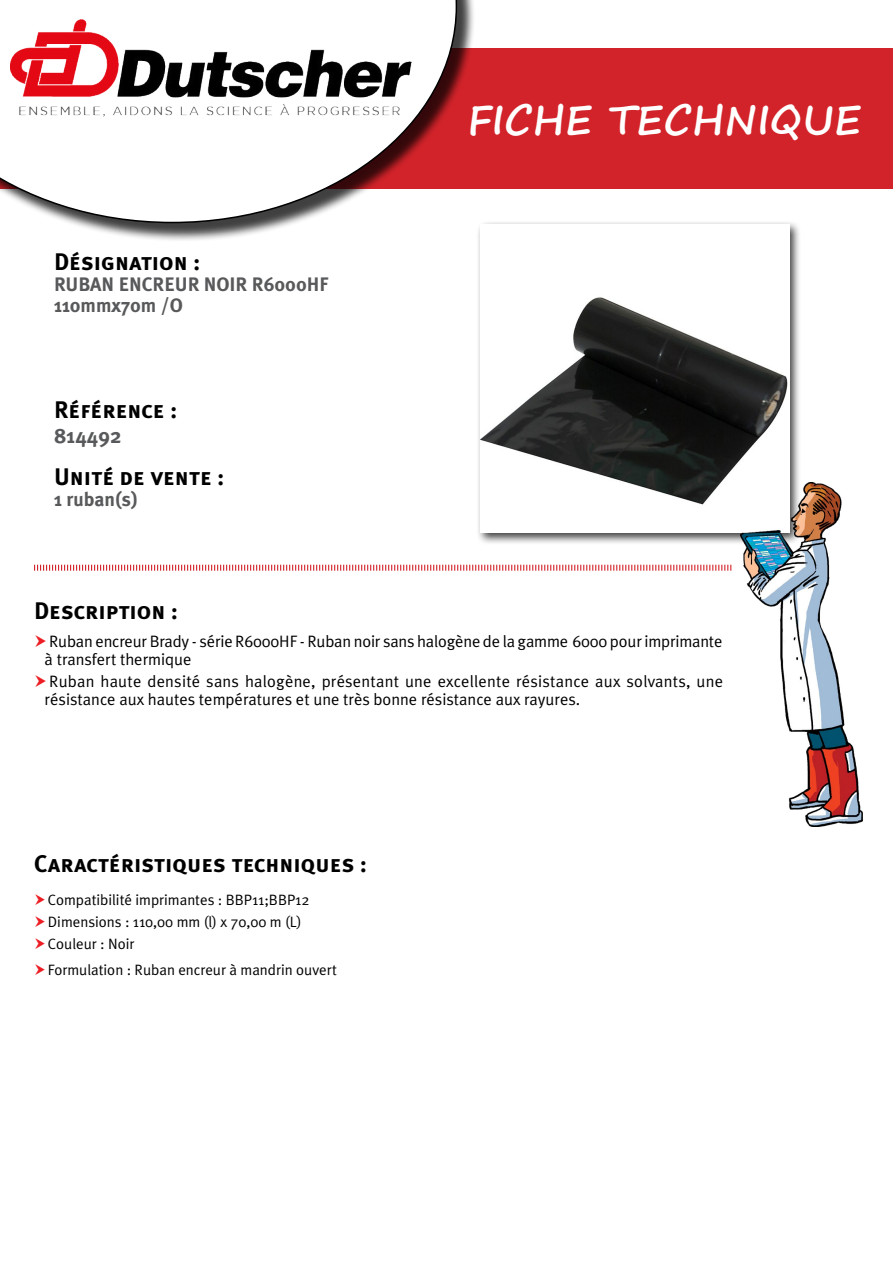
<style>
.page{position:relative;width:893px;height:1263px;background:#fff}
.page>*{position:absolute;margin:0;border:0;box-sizing:border-box;transform-origin:0 0}
.t1{font:700 40.5px "Segoe Print";color:#fff}
.t2{font:24px "Meta Plus Bold Caps";color:#000}
.t3{font:700 21px "Meta Plus";color:#58595b}
.t4{font:700 19.5px/21px "Meta Plus";color:#58595b}
.t5{font:16.5px/18px "Meta Plus Normal";color:#000}
.t6{font:15px/22.2px "Meta Plus Normal";color:#000}
</style>
<div class="page">
<div style="left:0;top:49px;width:893px;height:140px;background:#d2232a"></div>
<div style="left:0;top:0;width:475px;height:242px;background:#000;opacity:.75"></div>
<svg style="left:0;top:0;width:457px;height:223px"></svg>
<div style="left:476px;top:220px;width:326px;height:325px;background:#000;opacity:.75"></div>
<img style="left:480px;top:224px;width:309px;height:309px">
<svg style="left:34px;top:564px;width:698px;height:7px"></svg>
<img style="left:741px;top:483px;width:121px;height:343px">
<h2 class="t2" style="left:54px;top:248px;width:148px">Désignation :</h2>
<p class="t4" style="left:54px;top:274px;width:276px">RUBAN ENCREUR NOIR R6000HF<br>110mmx70m /O</p>
<h2 class="t2" style="left:54px;top:396px;width:125px">Référence :</h2>
<p class="t3" style="left:54px;top:424px;width:69px">814492</p>
<h2 class="t2" style="left:54px;top:463px;width:172px">Unité de vente :</h2>
<p class="t4" style="left:54px;top:489px;width:85px">1 ruban(s)</p>
<h2 class="t2" style="left:34px;top:596px;width:146px">Description :</h2>
<h1 class="t1" style="left:467px;top:83px;width:395px">FICHE TECHNIQUE</h1>
<p class="t5" style="left:45px;top:632px;width:679px">Ruban encreur Brady - série R6000HF - Ruban noir sans halogène de la gamme 6000 pour imprimante à transfert thermique</p>
<p class="t5" style="left:45px;top:672px;width:680px">Ruban haute densité sans halogène, présentant une excellente résistance aux solvants, une résistance aux hautes températures et une très bonne résistance aux rayures.</p>
<h2 class="t2" style="left:34px;top:850px;width:335px">Caractéristiques techniques :</h2>
<p class="t6" style="left:48px;top:888px;width:263px">Compatibilité imprimantes : BBP11;BBP12<br>Dimensions : 110,00 mm (l) x 70,00 m (L)<br>Couleur : Noir</p>
<p class="t6" style="left:48px;top:958px;width:291px">Formulation : Ruban encreur à mandrin ouvert</p>
</div>
